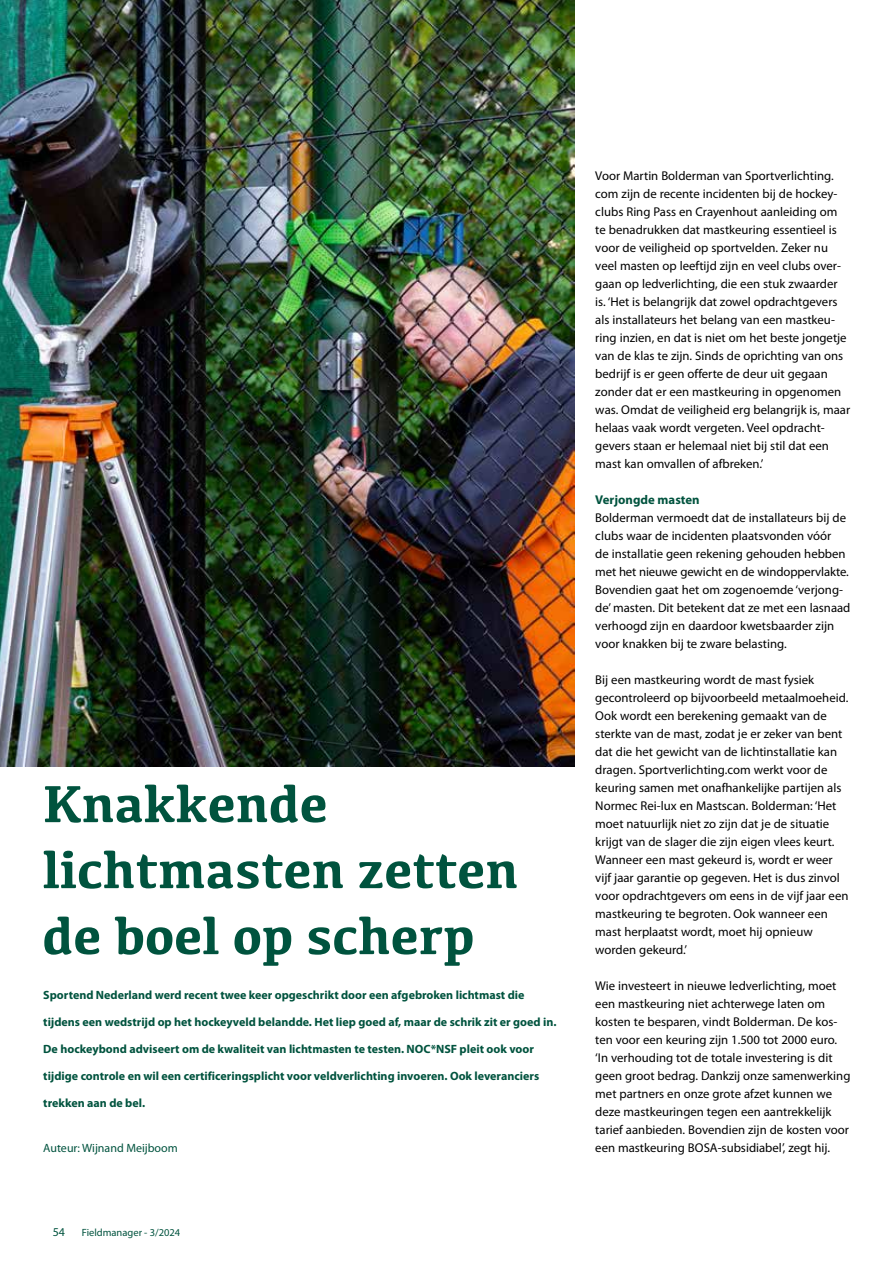
<style>
.page{position:relative;width:893px;height:1263px;background:#fff}
.page>*{position:absolute;margin:0;border:0;box-sizing:border-box;transform-origin:0 0}
.t1{font:700 54px/66px "Kefa";color:#00533e}
.t2{font:12.75px/18px "Myriad Pro";color:#000}
.t3{font:700 12.75px "Myriad Pro";color:#00533e}
.t4{font:700 12px "Myriad Pro";color:#00533e}
.t5{font:12px "Myriad Pro";color:#00533e}
.t6{font:10.5px "Myriad Pro";color:#00533e}
</style>
<div class="page">
<img style="left:0;top:0;width:574px;height:766px">
<h1 class="t1" style="left:43px;top:768px;width:477px">Knakkende lichtmasten zetten de boel op scherp</h1>
<p class="t4" style="left:43px;top:987px;width:483px">Sportend Nederland werd recent twee keer opgeschrikt door een afgebroken lichtmast die</p>
<p class="t4" style="left:43px;top:1014px;width:515px">tijdens een wedstrijd op het hockeyveld belandde. Het liep goed af, maar de schrik zit er goed in.</p>
<p class="t4" style="left:43px;top:1041px;width:492px">De hockeybond adviseert om de kwaliteit van lichtmasten te testen. NOC*NSF pleit ook voor</p>
<p class="t4" style="left:43px;top:1068px;width:497px">tijdige controle en wil een certificeringsplicht voor veldverlichting invoeren. Ook leveranciers</p>
<p class="t4" style="left:43px;top:1095px;width:103px">trekken aan de bel.</p>
<p class="t5" style="left:43px;top:1141px;width:136px">Auteur: Wijnand Meijboom</p>
<p class="t5" style="left:53px;top:1224px;width:14px">54</p>
<p class="t6" style="left:82px;top:1226px;width:100px">Fieldmanager - 3/2024</p>
<p class="t2" style="left:595px;top:167px;width:256px">Voor Martin Bolderman van Sportverlichting. com zijn de recente incidenten bij de hockey&shy;clubs Ring Pass en Crayenhout aanleiding om te benadrukken dat mastkeuring essentieel is voor de veiligheid op sportvelden. Zeker nu veel masten op leeftijd zijn en veel clubs over&shy;gaan op ledverlichting, die een stuk zwaarder is. ‘Het is belangrijk dat zowel opdrachtgevers als installateurs het belang van een mastkeu&shy;ring inzien, en dat is niet om het beste jongetje van de klas te zijn. Sinds de oprichting van ons bedrijf is er geen offerte de deur uit gegaan zonder dat er een mastkeuring in opgenomen was. Omdat de veiligheid erg belangrijk is, maar helaas vaak wordt vergeten. Veel opdracht&shy;gevers staan er helemaal niet bij stil dat een mast kan omvallen of afbreken.’</p>
<p class="t3" style="left:595px;top:491px;width:106px">Verjongde masten</p>
<p class="t2" style="left:595px;top:509px;width:257px">Bolderman vermoedt dat de installateurs bij de clubs waar de incidenten plaatsvonden vóór<br>de installatie geen rekening gehouden hebben met het nieuwe gewicht en de windoppervlakte.<br>Bovendien gaat het om zogenoemde ‘verjong&shy;de’ masten. Dit betekent dat ze met een lasnaad verhoogd zijn en daardoor kwetsbaarder zijn voor knakken bij te zware belasting.</p>
<p class="t2" style="left:595px;top:671px;width:255px">Bij een mastkeuring wordt de mast fysiek gecontroleerd op bijvoorbeeld metaalmoeheid.<br>Ook wordt een berekening gemaakt van de sterkte van de mast, zodat je er zeker van bent dat die het gewicht van de lichtinstallatie kan dragen. Sportverlichting.com werkt voor de keuring samen met onafhankelijke partijen als Normec Rei-lux en Mastscan. Bolderman: ‘Het moet natuurlijk niet zo zijn dat je de situatie krijgt van de slager die zijn eigen vlees keurt.<br>Wanneer een mast gekeurd is, wordt er weer vijf jaar garantie op gegeven. Het is dus zinvol voor opdrachtgevers om eens in de vijf jaar een mastkeuring te begroten. Ook wanneer een mast herplaatst wordt, moet hij opnieuw worden gekeurd.’</p>
<p class="t2" style="left:595px;top:977px;width:257px">Wie investeert in nieuwe ledverlichting, moet een mastkeuring niet achterwege laten om kosten te besparen, vindt Bolderman. De kos&shy;ten voor een keuring zijn 1.500 tot 2000 euro. ‘In verhouding tot de totale investering is dit geen groot bedrag. Dankzij onze samenwerking met partners en onze grote afzet kunnen we deze mastkeuringen tegen een aantrekkelijk tarief aanbieden. Bovendien zijn de kosten voor een mastkeuring BOSA-subsidiabel’, zegt hij.</p>
</div>
